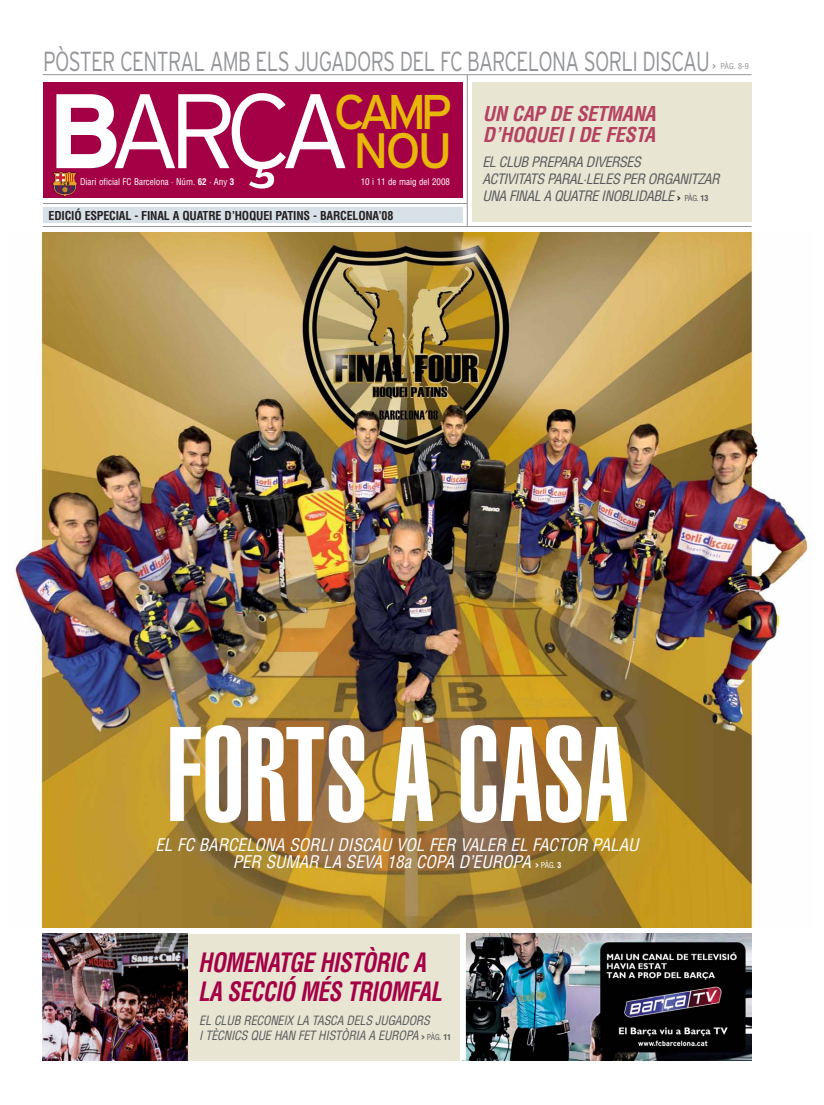
<style>
.page{position:relative;width:824px;height:1105px;background:#fff}
.page>*{position:absolute;margin:0;border:0;box-sizing:border-box;transform-origin:0 0}
.t1{font:132.1px "Helvetica LT Std Ultra Comp";color:#fff}
.t2{font:300 105.6px "Interstate";color:#fff}
.t3{font:49.6px "Interstate";color:#e7b809}
.t4{font:300 27.5px "Interstate";letter-spacing:-.03em;color:#939598;scale:.74 1}
.t5{font:italic 700 condensed 26px/29px "Helvetica LT Std";letter-spacing:-.02em;color:#a40046;scale:.88 1}
.t6{font:italic 700 condensed 20px/21px "Helvetica LT Std";letter-spacing:-.015em;color:#b44260}
.t7{font:italic condensed 17px/17px "Helvetica LT Std";color:#fff;text-align:center}
.t8{font:italic condensed 14px/17px "Helvetica LT Std";letter-spacing:-.035em;color:#58595b}
.t9{font:italic condensed 12.5px/15px "Helvetica LT Std";letter-spacing:-.015em;color:#58595b}
.t10{font:700 condensed 12px "Helvetica LT Std";letter-spacing:-.015em;color:#231f20}
.t11{font:condensed 9px "Helvetica LT Std";color:#fff}
.t12{font:condensed 8px "Helvetica LT Std";color:#939598}
.s1{font-family:"Interstate";font-weight:700;font-stretch:normal}
.s2{font-weight:700}
.s3{font-family:"Interstate";font-weight:700;font-style:normal;font-stretch:normal;font-size:8px;color:#231f20}
.s4{font-style:normal;font-size:8px}
.s5{font-weight:700;font-style:normal;font-size:8px}
.s6{font-family:"Interstate";font-weight:700;font-style:normal;font-stretch:normal;font-size:8px}
</style>
<div class="page">
<img style="left:14px;top:232px;width:795px;height:696px">
<div style="left:472px;top:82px;width:279px;height:140px;background:#e8e5d3"></div>
<div style="left:43px;top:207px;width:419px;height:16px;background:#d7e1e7"></div>
<hr style="left:43px;top:226px;width:708px;height:1px;background:#939598">
<hr style="left:43px;top:74px;width:708px;height:1px;background:#939598">
<hr style="left:43px;top:203px;width:424px;height:1px;background:#939598">
<div style="left:43px;top:83px;width:419px;height:115px;background:#a40046"></div>
<img style="left:52px;top:171px;width:25px;height:25px">
<hr style="left:467px;top:75px;width:1px;height:151px;background:#939598">
<div style="left:187px;top:933px;width:273px;height:127px;background:#e8e5d3"></div>
<img style="left:466px;top:933px;width:285px;height:127px">
<img style="left:43px;top:933px;width:144px;height:127px">
<p class="t4" style="left:43px;top:52px;width:902px">PÒSTER CENTRAL AMB ELS JUGADORS DEL FC BARCELONA SORLI DISCAU</p>
<p class="t12" style="left:713px;top:63px;width:38px"><span class="s1">&gt;</span> PÀG. 8-9</p>
<p class="t2" style="left:47px;top:94px;width:407px"><span class="s2">B</span>ARÇA <sup>CAMP</sup></p>
<p class="t3" style="left:353px;top:132px;width:101px">NOU</p>
<p class="t11" style="left:361px;top:178px;width:91px">10 i 11 de maig del 2008</p>
<p class="t11" style="left:80px;top:178px;width:156px">Diari oficial FC Barcelona · Núm. <span class="s2">62</span> · Any <span class="s2">3</span></p>
<p class="t10" style="left:49px;top:211px;width:346px">EDICIÓ ESPECIAL - FINAL A QUATRE D’HOQUEI PATINS - BARCELONA’08</p>
<p class="t6" style="left:483px;top:103px;width:174px">UN CAP DE SETMANA<br>D’HOQUEI I DE FESTA</p>
<p class="t8" style="left:482px;top:154px;width:239px">EL CLUB PREPARA DIVERSES<br>ACTIVITATS PARAL·LELES PER ORGANITZAR<br>UNA FINAL A QUATRE INOBLIDABLE <span class="s3">&gt;</span> <span class="s4">PÀG.</span> <span class="s5">13</span></p>
<p class="t1" style="left:166px;top:727px;width:463px">FORTS A CASA</p>
<p class="t7" style="left:155px;top:836px;width:485px">EL FC BARCELONA SORLI DISCAU VOL FER VALER EL FACTOR PALAU<br>PER SUMAR LA SEVA 18a COPA D’EUROPA <span class="s6">&gt;</span> <span class="s4">PÀG.</span> <span class="s5">3</span></p>
<p class="t5" style="left:198px;top:948px;width:278px">HOMENATGE HISTÒRIC A<br>LA SECCIÓ MÉS TRIOMFAL</p>
<p class="t9" style="left:199px;top:1013px;width:253px">EL CLUB RECONEIX LA TASCA DELS JUGADORS<br>I TÈCNICS QUE HAN FET HISTÒRIA A EUROPA <span class="s6">&gt;</span> <span class="s4">PÀG.</span> <span class="s5">11</span></p>
</div>
